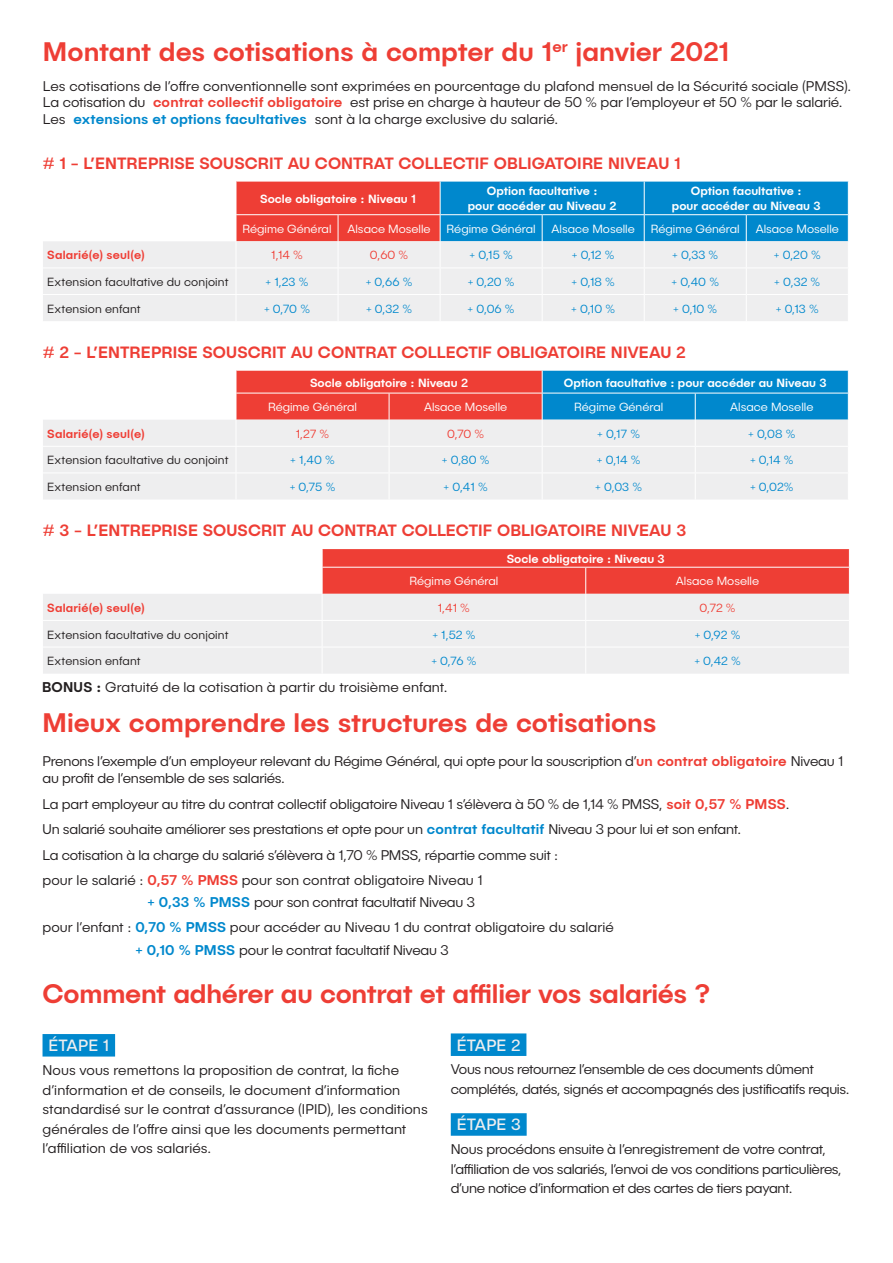
<style>
.page{position:relative;width:893px;height:1263px;background:#fff}
.page>*{position:absolute;margin:0;border:0;box-sizing:border-box;transform-origin:0 0}
.t1{font:500 27px "Publica Sans";letter-spacing:-.005em;color:#ee3e35}
.t2{font:500 16.5px "Publica Sans";color:#ee3e35}
.t3{font:16.5px "Publica Sans";letter-spacing:.01em;color:#eeeeef}
.t4{font:300 14.25px/19.5px "Publica Sans";letter-spacing:-.01em;color:#231f20}
.t5{font:500 12px/15px "Publica Sans";color:#fff;text-align:center}
.t6{font:300 12px "Publica Sans";color:#0088cd}
.t7{font:300 12px "Publica Sans";color:#fff}
.t8{font:300 12px "Publica Sans";letter-spacing:.01em;color:#231f20}
.t9{font:500 12px "Publica Sans";letter-spacing:.02em;color:#ee3e35}
.t10{font:300 12px "Publica Sans";letter-spacing:-.01em;color:#ee3e35}
.s1{font-weight:500;color:#ee3e35}
.s2{font-weight:500;color:#0088cd}
.s3{font-weight:500}
</style>
<div class="page">
<div style="left:43px;top:241px;width:192px;height:80px;background:#eeeeef"></div>
<hr style="left:43px;top:268px;width:193px;height:1px;background:#fff">
<hr style="left:43px;top:294px;width:193px;height:1px;background:#fff">
<svg style="left:236px;top:182px;width:613px;height:139px;background:#acb9cc"></svg>
<div style="left:43px;top:420px;width:192px;height:79px;background:#eeeeef"></div>
<hr style="left:43px;top:446px;width:193px;height:1px;background:#fff">
<hr style="left:43px;top:472px;width:193px;height:1px;background:#fff">
<svg style="left:236px;top:371px;width:613px;height:128px;background:#c2bbc6"></svg>
<div style="left:43px;top:594px;width:279px;height:80px;background:#eeeeef"></div>
<hr style="left:43px;top:620px;width:279px;height:1px;background:#fff">
<hr style="left:43px;top:647px;width:279px;height:1px;background:#fff">
<svg style="left:322px;top:549px;width:528px;height:125px;background:#eeb2b0"></svg>
<div style="left:43px;top:1034px;width:72px;height:22px;background:#0088cd"></div>
<div style="left:451px;top:1033px;width:75px;height:23px;background:#0088cd"></div>
<div style="left:451px;top:1113px;width:76px;height:23px;background:#0088cd"></div>
<h1 class="t1" style="left:43px;top:35px;width:688px">Montant des cotisations à compter du 1<sup>er</sup> janvier 2021</h1>
<p class="t4" style="left:43px;top:77px;width:810px;line-height:16.5px">Les cotisations de l’offre conventionnelle sont exprimées en pourcentage du plafond mensuel de la Sécurité sociale (PMSS).<br>La cotisation du <span class="s1">contrat collectif obligatoire</span> est prise en charge à hauteur de 50 % par l’employeur et 50 % par le salarié.<br>Les <span class="s2">extensions et options facultatives</span> sont à la charge exclusive du salarié.</p>
<p class="t2" style="left:43px;top:152px;width:639px"># 1 - L’ENTREPRISE SOUSCRIT AU CONTRAT COLLECTIF OBLIGATOIRE NIVEAU 1</p>
<p class="t5" style="left:260px;top:191px;width:157px">Socle obligatoire : Niveau 1</p>
<p class="t5" style="left:468px;top:183px;width:150px">Option facultative :<br>pour accéder au Niveau 2</p>
<p class="t5" style="left:672px;top:183px;width:150px">Option facultative :<br>pour accéder au Niveau 3</p>
<p class="t7" style="left:242px;top:221px;width:91px">Régime Général</p>
<p class="t7" style="left:347px;top:221px;width:85px">Alsace Moselle</p>
<p class="t7" style="left:447px;top:221px;width:91px">Régime Général</p>
<p class="t7" style="left:552px;top:221px;width:85px">Alsace Moselle</p>
<p class="t7" style="left:651px;top:221px;width:91px">Régime Général</p>
<p class="t7" style="left:756px;top:221px;width:85px">Alsace Moselle</p>
<p class="t9" style="left:47px;top:248px;width:99px">Salarié(e) seul(e)</p>
<p class="t10" style="left:271px;top:248px;width:33px">1,14 %</p>
<p class="t10" style="left:370px;top:248px;width:40px">0,60 %</p>
<p class="t6" style="left:469px;top:248px;width:45px">+ 0,15 %</p>
<p class="t6" style="left:572px;top:248px;width:44px">+ 0,12 %</p>
<p class="t6" style="left:672px;top:248px;width:48px">+ 0,33 %</p>
<p class="t6" style="left:774px;top:248px;width:48px">+ 0,20 %</p>
<p class="t8" style="left:47px;top:275px;width:183px">Extension facultative du conjoint</p>
<p class="t6" style="left:266px;top:275px;width:44px">+ 1,23 %</p>
<p class="t6" style="left:366px;top:275px;width:48px">+ 0,66 %</p>
<p class="t6" style="left:468px;top:275px;width:48px">+ 0,20 %</p>
<p class="t6" style="left:571px;top:275px;width:45px">+ 0,18 %</p>
<p class="t6" style="left:671px;top:275px;width:49px">+ 0,40 %</p>
<p class="t6" style="left:774px;top:275px;width:47px">+ 0,32 %</p>
<p class="t8" style="left:47px;top:301px;width:95px">Extension enfant</p>
<p class="t6" style="left:264px;top:301px;width:48px">+ 0,70 %</p>
<p class="t6" style="left:366px;top:301px;width:47px">+ 0,32 %</p>
<p class="t6" style="left:468px;top:301px;width:49px">+ 0,06 %</p>
<p class="t6" style="left:571px;top:301px;width:45px">+ 0,10 %</p>
<p class="t6" style="left:673px;top:301px;width:45px">+ 0,10 %</p>
<p class="t6" style="left:776px;top:301px;width:44px">+ 0,13 %</p>
<p class="t2" style="left:43px;top:342px;width:644px"># 2 - L’ENTREPRISE SOUSCRIT AU CONTRAT COLLECTIF OBLIGATOIRE NIVEAU 2</p>
<p class="t5" style="left:310px;top:375px;width:159px">Socle obligatoire : Niveau 2</p>
<p class="t5" style="left:564px;top:375px;width:264px">Option facultative : pour accéder au Niveau 3</p>
<p class="t7" style="left:268px;top:400px;width:91px">Régime Général</p>
<p class="t7" style="left:424px;top:400px;width:85px">Alsace Moselle</p>
<p class="t7" style="left:574px;top:400px;width:91px">Régime Général</p>
<p class="t7" style="left:730px;top:400px;width:85px">Alsace Moselle</p>
<p class="t9" style="left:47px;top:426px;width:99px">Salarié(e) seul(e)</p>
<p class="t10" style="left:296px;top:426px;width:35px">1,27 %</p>
<p class="t10" style="left:447px;top:426px;width:39px">0,70 %</p>
<p class="t6" style="left:597px;top:426px;width:44px">+ 0,17 %</p>
<p class="t6" style="left:748px;top:426px;width:49px">+ 0,08 %</p>
<p class="t8" style="left:47px;top:453px;width:183px">Extension facultative du conjoint</p>
<p class="t6" style="left:290px;top:453px;width:46px">+ 1,40 %</p>
<p class="t6" style="left:442px;top:453px;width:49px">+ 0,80 %</p>
<p class="t6" style="left:597px;top:453px;width:45px">+ 0,14 %</p>
<p class="t6" style="left:750px;top:453px;width:45px">+ 0,14 %</p>
<p class="t8" style="left:47px;top:479px;width:95px">Extension enfant</p>
<p class="t6" style="left:290px;top:479px;width:47px">+ 0,75 %</p>
<p class="t6" style="left:443px;top:479px;width:46px">+ 0,41 %</p>
<p class="t6" style="left:595px;top:479px;width:48px">+ 0,03 %</p>
<p class="t6" style="left:750px;top:479px;width:45px">+ 0,02%</p>
<p class="t2" style="left:43px;top:520px;width:645px"># 3 - L’ENTREPRISE SOUSCRIT AU CONTRAT COLLECTIF OBLIGATOIRE NIVEAU 3</p>
<p class="t5" style="left:507px;top:551px;width:160px">Socle obligatoire : Niveau 3</p>
<p class="t7" style="left:409px;top:574px;width:91px">Régime Général</p>
<p class="t7" style="left:676px;top:574px;width:85px">Alsace Moselle</p>
<p class="t9" style="left:47px;top:600px;width:99px">Salarié(e) seul(e)</p>
<p class="t10" style="left:438px;top:600px;width:34px">1,41 %</p>
<p class="t10" style="left:699px;top:600px;width:38px">0,72 %</p>
<p class="t8" style="left:47px;top:627px;width:183px">Extension facultative du conjoint</p>
<p class="t6" style="left:432px;top:627px;width:45px">+ 1,52 %</p>
<p class="t6" style="left:695px;top:627px;width:47px">+ 0,92 %</p>
<p class="t8" style="left:47px;top:654px;width:95px">Extension enfant</p>
<p class="t6" style="left:431px;top:654px;width:46px">+ 0,76 %</p>
<p class="t6" style="left:694px;top:654px;width:48px">+ 0,42 %</p>
<p class="t4" style="left:42px;top:676px;width:407px"><span class="s3">BONUS :</span> Gratuité de la cotisation à partir du troisième enfant.</p>
<h1 class="t1" style="left:43px;top:705px;width:616px">Mieux comprendre les structures de cotisations</h1>
<p class="t4" style="left:43px;top:752px;width:802px;line-height:17.1px">Prenons l’exemple d’un employeur relevant du Régime Général, qui opte pour la souscription d’<span class="s1">un contrat obligatoire</span> Niveau 1 au profit de l’ensemble de ses salariés.</p>
<p class="t4" style="left:43px;top:790px;width:748px;line-height:25.3px">La part employeur au titre du contrat collectif obligatoire Niveau 1 s’élèvera à 50 % de 1,14 % PMSS, <span class="s1">soit 0,57 % PMSS</span>.<br>Un salarié souhaite améliorer ses prestations et opte pour un <span class="s2">contrat facultatif</span> Niveau 3 pour lui et son enfant.<br>La cotisation à la charge du salarié s’élèvera à 1,70 % PMSS, répartie comme suit :<br>pour le salarié : <span class="s1">0,57 % PMSS</span> pour son contrat obligatoire Niveau 1</p>
<p class="t4" style="left:43px;top:889px;width:573px;line-height:25px;text-indent:105px"><span class="s2">+ 0,33 % PMSS</span> pour son contrat facultatif Niveau 3<br>pour l’enfant : <span class="s2">0,70 % PMSS</span> pour accéder au Niveau 1 du contrat obligatoire du salarié</p>
<p class="t4" style="left:135px;top:940px;width:315px"><span class="s2">+ 0,10 % PMSS</span> pour le contrat facultatif Niveau 3</p>
<h1 class="t1" style="left:43px;top:976px;width:669px">Comment adhérer au contrat et affilier vos salariés ?</h1>
<p class="t3" style="left:49px;top:1035px;width:62px">ÉTAPE 1</p>
<p class="t4" style="left:43px;top:1060px;width:387px">Nous vous remettons la proposition de contrat, la fiche d’information et de conseils, le document d’information standardisé sur le contrat d’assurance (IPID), les conditions générales de l’offre ainsi que les documents permettant l’affiliation de vos salariés.</p>
<p class="t3" style="left:457px;top:1035px;width:65px">ÉTAPE 2</p>
<p class="t4" style="left:451px;top:1059px;width:400px">Vous nous retournez l’ensemble de ces documents dûment complétés, datés, signés et accompagnés des justificatifs requis.</p>
<p class="t3" style="left:457px;top:1114px;width:65px">ÉTAPE 3</p>
<p class="t4" style="left:451px;top:1139px;width:392px">Nous procédons ensuite à l’enregistrement de votre contrat, l’affiliation de vos salariés, l’envoi de vos conditions particulières, d’une notice d’information et des cartes de tiers payant.</p>
</div>
